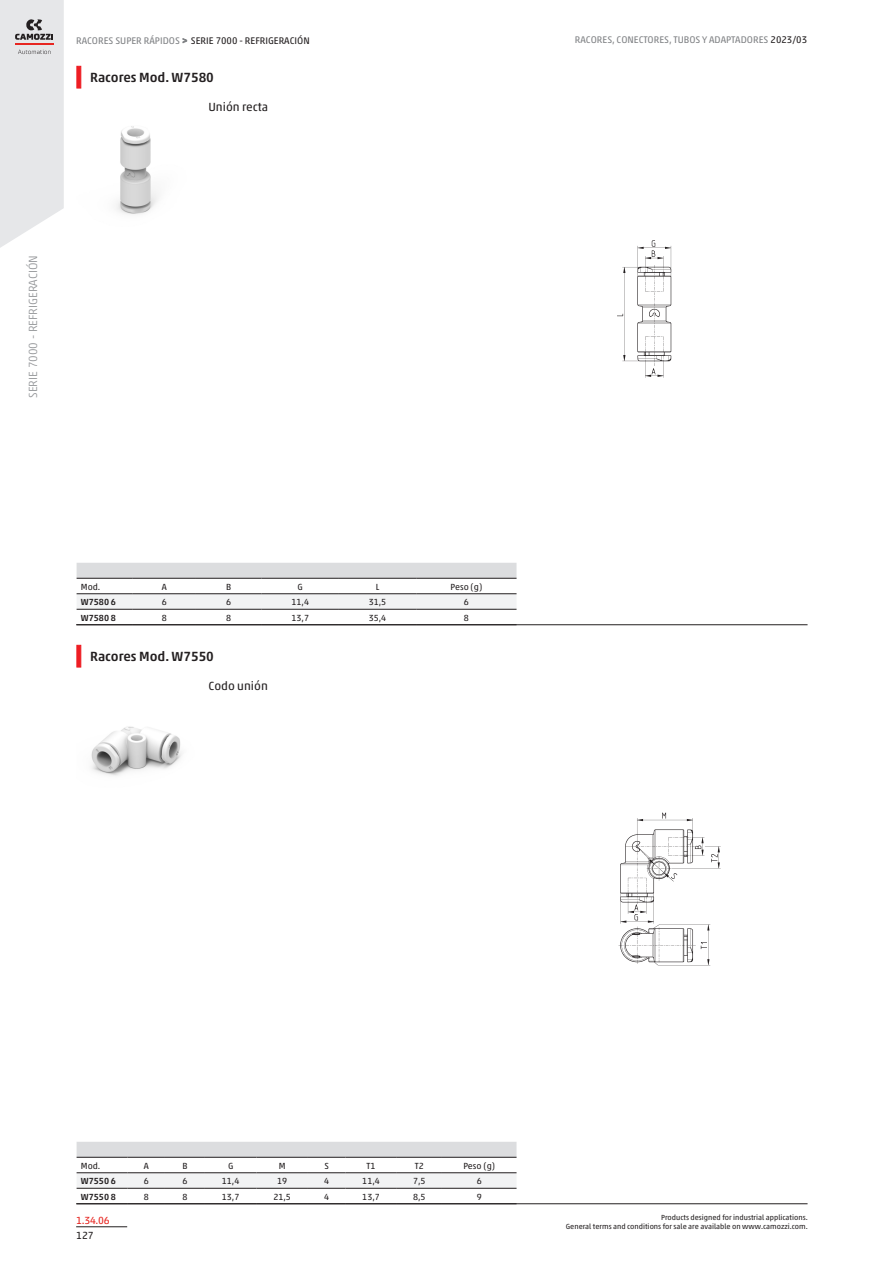
<style>
.page{position:relative;width:893px;height:1263px;background:#fff}
.page>*{position:absolute;margin:0;border:0;box-sizing:border-box;transform-origin:0 0}
.blockTitle_value{font:500 13.5px "Akko W1 G";color:#231f20}
.t1{font:300 12px "Akko W1 G";color:#939598}
.normal_value{font:12px "Akko W1 G";color:#231f20}
.secL{font:10.5px "Akko W1 G";color:#e72621}
.sec4L{font:10.5px "Akko W1 G";color:#231f20}
.headTitleL{font:9.75px "Akko W1 G";color:#231f20}
.footTitleL{font:9.75px "Akko W1 G";color:#808285}
.models_cell{font:9px "Akko W1 G";color:#231f20}
.models_header{font:9px "Akko W1 G";color:#231f20}
.models_row_header{font:500 9px "Akko W1 G";color:#231f20}
.models_model{font:9px "Akko W1 G";color:#231f20}
.footNotesL{font:7.5px/9px "Akko W1 G";color:#231f20;text-align:right}
.s1{color:#808285}
.s2{font-size:9px;color:#808285}
.s3{color:#231f20}
</style>
<div class="page">
<hr style="left:76px;top:1226px;width:51px;height:1px;background:#231f20">
<svg style="left:0;top:0;width:64px;height:248px;background:#e4e4e6"></svg>
<svg style="left:76px;top:66px;width:5px;height:22px"></svg>
<div style="left:77px;top:563px;width:440px;height:15px;background:#dcdddf"></div>
<svg style="left:77px;top:594px;width:440px;height:15px"></svg>
<hr style="left:77px;top:609px;width:56px;height:1px;background:#231f20">
<hr style="left:133px;top:609px;width:63px;height:1px;background:#231f20">
<hr style="left:196px;top:609px;width:66px;height:1px;background:#231f20">
<hr style="left:262px;top:609px;width:77px;height:1px;background:#231f20">
<hr style="left:339px;top:609px;width:77px;height:1px;background:#231f20">
<hr style="left:416px;top:609px;width:101px;height:1px;background:#231f20">
<hr style="left:77px;top:578px;width:56px;height:1px;background:#231f20">
<hr style="left:77px;top:593px;width:56px;height:1px;background:#231f20">
<hr style="left:133px;top:578px;width:63px;height:1px;background:#231f20">
<hr style="left:133px;top:593px;width:63px;height:1px;background:#231f20">
<hr style="left:196px;top:578px;width:66px;height:1px;background:#231f20">
<hr style="left:196px;top:593px;width:66px;height:1px;background:#231f20">
<hr style="left:262px;top:578px;width:77px;height:1px;background:#231f20">
<hr style="left:262px;top:593px;width:77px;height:1px;background:#231f20">
<hr style="left:339px;top:578px;width:77px;height:1px;background:#231f20">
<hr style="left:339px;top:593px;width:77px;height:1px;background:#231f20">
<hr style="left:416px;top:578px;width:101px;height:1px;background:#231f20">
<hr style="left:416px;top:593px;width:101px;height:1px;background:#231f20">
<hr style="left:76px;top:624px;width:731px;height:1px;background:#231f20">
<img style="left:116px;top:126px;width:42px;height:88px">
<img style="left:617px;top:240px;width:55px;height:138px">
<svg style="left:76px;top:645px;width:5px;height:22px"></svg>
<div style="left:77px;top:1142px;width:440px;height:15px;background:#dcdddf"></div>
<svg style="left:77px;top:1173px;width:440px;height:15px"></svg>
<hr style="left:77px;top:1188px;width:51px;height:1px;background:#231f20">
<hr style="left:128px;top:1188px;width:37px;height:1px;background:#231f20">
<hr style="left:165px;top:1188px;width:40px;height:1px;background:#231f20">
<hr style="left:205px;top:1188px;width:51px;height:1px;background:#231f20">
<hr style="left:256px;top:1188px;width:52px;height:1px;background:#231f20">
<hr style="left:308px;top:1188px;width:37px;height:1px;background:#231f20">
<hr style="left:345px;top:1188px;width:52px;height:1px;background:#231f20">
<hr style="left:397px;top:1188px;width:45px;height:1px;background:#231f20">
<hr style="left:442px;top:1188px;width:75px;height:1px;background:#231f20">
<hr style="left:77px;top:1157px;width:51px;height:1px;background:#231f20">
<hr style="left:77px;top:1172px;width:51px;height:1px;background:#231f20">
<hr style="left:128px;top:1157px;width:37px;height:1px;background:#231f20">
<hr style="left:128px;top:1172px;width:37px;height:1px;background:#231f20">
<hr style="left:165px;top:1157px;width:40px;height:1px;background:#231f20">
<hr style="left:165px;top:1172px;width:40px;height:1px;background:#231f20">
<hr style="left:205px;top:1157px;width:51px;height:1px;background:#231f20">
<hr style="left:205px;top:1172px;width:51px;height:1px;background:#231f20">
<hr style="left:256px;top:1157px;width:52px;height:1px;background:#231f20">
<hr style="left:256px;top:1172px;width:52px;height:1px;background:#231f20">
<hr style="left:308px;top:1157px;width:37px;height:1px;background:#231f20">
<hr style="left:308px;top:1172px;width:37px;height:1px;background:#231f20">
<hr style="left:345px;top:1157px;width:52px;height:1px;background:#231f20">
<hr style="left:345px;top:1172px;width:52px;height:1px;background:#231f20">
<hr style="left:397px;top:1157px;width:45px;height:1px;background:#231f20">
<hr style="left:397px;top:1172px;width:45px;height:1px;background:#231f20">
<hr style="left:442px;top:1157px;width:75px;height:1px;background:#231f20">
<hr style="left:442px;top:1172px;width:75px;height:1px;background:#231f20">
<hr style="left:76px;top:1203px;width:731px;height:1px;background:#231f20">
<img style="left:91px;top:726px;width:91px;height:50px">
<img style="left:618px;top:812px;width:103px;height:154px">
<p class="headTitleL" style="left:76px;top:33px;width:235px"><span class="s1">RACORES SUPER RÁPIDOS</span> <span class="s2">&gt;</span> SERIE 7000 - REFRIGERACIÓN</p>
<p class="footTitleL" style="left:575px;top:33px;width:234px">RACORES, CONECTORES, TUBOS Y ADAPTADORES <span class="s3">2023/03</span></p>
<p class="blockTitle_value" style="left:90px;top:68px;width:125px">Racores Mod. W7580</p>
<p class="normal_value" style="left:208px;top:98px;width:61px">Unión recta</p>
<p class="t1" style="left:24px;top:398px;width:144px;rotate:-90deg">SERIE 7000 - REFRIGERACIÓN</p>
<p class="models_model" style="left:81px;top:580px;width:21px">Mod.</p>
<p class="models_header" style="left:162px;top:580px;width:7px">A</p>
<p class="models_header" style="left:226px;top:580px;width:7px">B</p>
<p class="models_header" style="left:298px;top:580px;width:7px">G</p>
<p class="models_header" style="left:376px;top:580px;width:5px">L</p>
<p class="models_header" style="left:450px;top:580px;width:33px">Peso (g)</p>
<p class="models_row_header" style="left:81px;top:595px;width:37px">W7580 6</p>
<p class="models_cell" style="left:162px;top:595px;width:7px">6</p>
<p class="models_cell" style="left:226px;top:595px;width:7px">6</p>
<p class="models_cell" style="left:291px;top:595px;width:19px">11,4</p>
<p class="models_cell" style="left:369px;top:595px;width:19px">31,5</p>
<p class="models_cell" style="left:464px;top:595px;width:7px">6</p>
<p class="models_row_header" style="left:81px;top:611px;width:37px">W7580 8</p>
<p class="models_cell" style="left:162px;top:611px;width:7px">8</p>
<p class="models_cell" style="left:226px;top:611px;width:7px">8</p>
<p class="models_cell" style="left:291px;top:611px;width:19px">13,7</p>
<p class="models_cell" style="left:369px;top:611px;width:19px">35,4</p>
<p class="models_cell" style="left:464px;top:611px;width:7px">8</p>
<p class="blockTitle_value" style="left:90px;top:647px;width:125px">Racores Mod. W7550</p>
<p class="normal_value" style="left:208px;top:677px;width:61px">Codo unión</p>
<p class="models_model" style="left:81px;top:1159px;width:21px">Mod.</p>
<p class="models_header" style="left:144px;top:1159px;width:7px">A</p>
<p class="models_header" style="left:182px;top:1159px;width:7px">B</p>
<p class="models_header" style="left:228px;top:1159px;width:7px">G</p>
<p class="models_header" style="left:279px;top:1159px;width:8px">M</p>
<p class="models_header" style="left:324px;top:1159px;width:6px">S</p>
<p class="models_header" style="left:367px;top:1159px;width:11px">T1</p>
<p class="models_header" style="left:415px;top:1159px;width:11px">T2</p>
<p class="models_header" style="left:463px;top:1159px;width:33px">Peso (g)</p>
<p class="models_row_header" style="left:81px;top:1174px;width:37px">W7550 6</p>
<p class="models_cell" style="left:144px;top:1174px;width:7px">6</p>
<p class="models_cell" style="left:182px;top:1174px;width:7px">6</p>
<p class="models_cell" style="left:222px;top:1174px;width:19px">11,4</p>
<p class="models_cell" style="left:277px;top:1174px;width:12px">19</p>
<p class="models_cell" style="left:324px;top:1174px;width:7px">4</p>
<p class="models_cell" style="left:362px;top:1174px;width:19px">11,4</p>
<p class="models_cell" style="left:413px;top:1174px;width:14px">7,5</p>
<p class="models_cell" style="left:477px;top:1174px;width:7px">6</p>
<p class="models_row_header" style="left:81px;top:1190px;width:37px">W7550 8</p>
<p class="models_cell" style="left:144px;top:1190px;width:7px">8</p>
<p class="models_cell" style="left:182px;top:1190px;width:7px">8</p>
<p class="models_cell" style="left:222px;top:1190px;width:19px">13,7</p>
<p class="models_cell" style="left:273px;top:1190px;width:19px">21,5</p>
<p class="models_cell" style="left:324px;top:1190px;width:7px">4</p>
<p class="models_cell" style="left:362px;top:1190px;width:19px">13,7</p>
<p class="models_cell" style="left:413px;top:1190px;width:14px">8,5</p>
<p class="models_cell" style="left:477px;top:1190px;width:7px">9</p>
<p class="secL" style="left:76px;top:1212px;width:35px">1.34.06</p>
<p class="sec4L" style="left:76px;top:1228px;width:19px">127</p>
<p class="footNotesL" style="left:566px;top:1212px;width:243px">Products designed for industrial applications.<br>General terms and conditions for sale are available on www.camozzi.com.</p>
</div>
